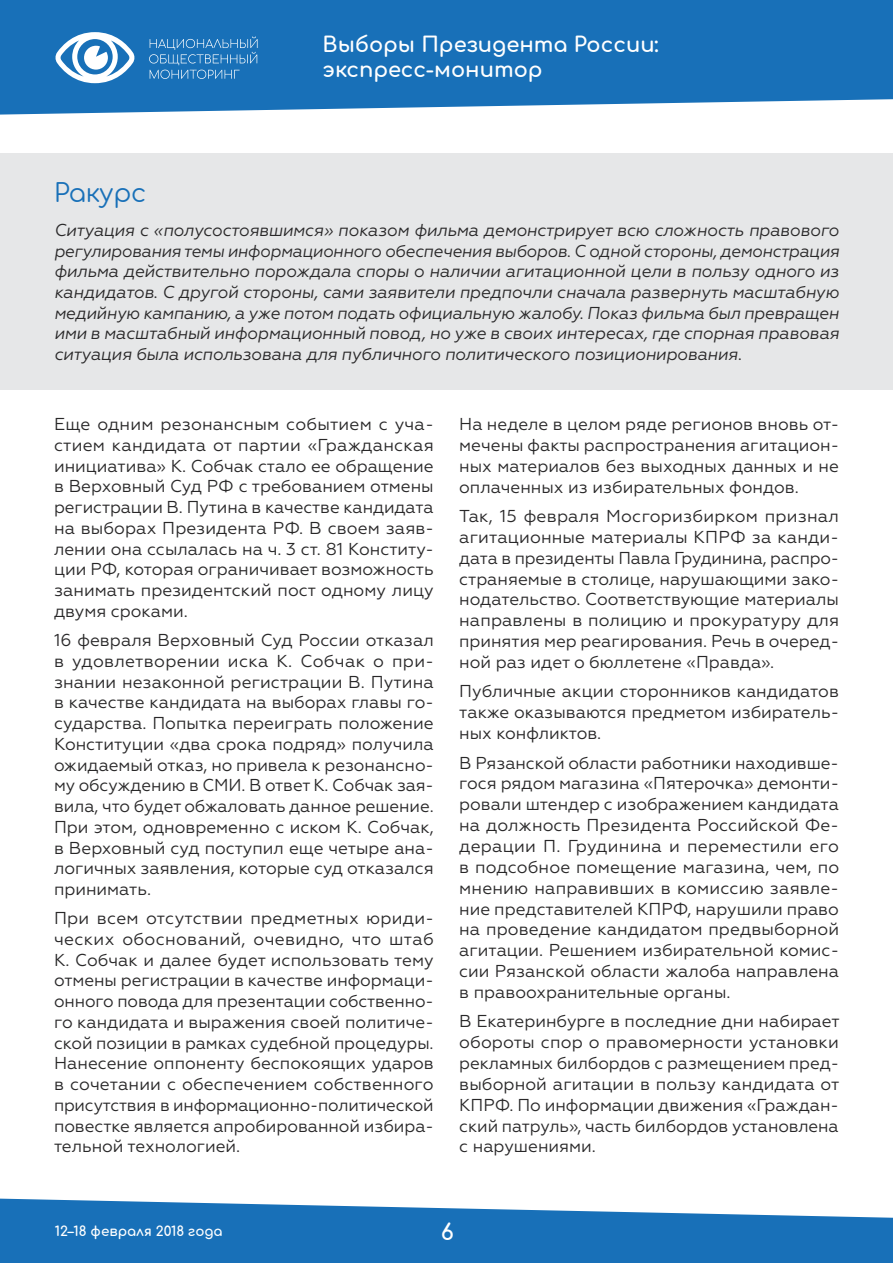
<style>
.page{position:relative;width:893px;height:1263px;background:#fff}
.page>*{position:absolute;margin:0;border:0;box-sizing:border-box;transform-origin:0 0}
.t1{font:25.5px "Comfortaa";letter-spacing:-.01em;color:#1870b8}
.t2{font:700 22.5px "Comfortaa";color:#fff}
.t3{font:700 21px/25.2px "Comfortaa";color:#fff}
.t4{font:17.25px/20.7px "Geometria";color:#292829;text-align:justify}
.t5{font:italic 17.25px/20.7px "Geometria";letter-spacing:-.01em;color:#292829;text-align:justify}
.t6{font:700 13.5px "Comfortaa";color:#fff}
</style>
<div class="page">
<svg style="left:0;top:0;width:893px;height:115px;background:#297bbd"></svg>
<svg style="left:149px;top:36px;width:109px;height:43px;background:#3481c0"></svg>
<svg style="left:55px;top:32px;width:80px;height:51px"></svg>
<div style="left:0;top:153px;width:893px;height:236px;background:#e6e7e8"></div>
<svg style="left:0;top:1198px;width:893px;height:65px;background:#3c86c3"></svg>
<p class="t3" style="left:323px;top:30px;width:338px">Выборы Президента России: экспресс-монитор</p>
<h1 class="t1" style="left:54px;top:170px;width:94px">Ракурс</h1>
<p class="t5" style="left:54px;top:220px;width:787px">Ситуация с «полусостоявшимся» показом фильма демонстрирует всю сложность правового регулирования темы информационного обеспечения выборов. С одной стороны, демонстрация фильма действительно порождала споры о наличии агитационной цели в пользу одного из кандидатов. С другой стороны, сами заявители предпочли сначала развернуть масштабную медийную кампанию, а уже потом подать официальную жалобу. Показ фильма был превращен ими в масштабный информационный повод, но уже в своих интересах, где спорная правовая ситуация была использована для публичного политического позиционирования.</p>
<p class="t4" style="left:54px;top:414px;width:381px">Еще одним резонансным событием с уча&shy;стием кандидата от партии «Гражданская инициатива» К. Собчак стало ее обращение в Верховный Суд РФ с требованием отмены регистрации В. Путина в качестве кандидата на выборах Президента РФ. В своем заяв&shy;лении она ссылалась на ч. 3 ст. 81 Конститу&shy;ции РФ, которая ограничивает возможность занимать президентский пост одному лицу двумя сроками.</p>
<p class="t4" style="left:54px;top:630px;width:381px">16 февраля Верховный Суд России отказал в удовлетворении иска К. Собчак о при&shy;знании незаконной регистрации В. Путина в качестве кандидата на выборах главы го&shy;сударства. Попытка переиграть положение Конституции «два срока подряд» получила ожидаемый отказ, но привела к резонансно&shy;му обсуждению в СМИ. В ответ К. Собчак зая&shy;вила, что будет обжаловать данное решение.<br>При этом, одновременно с иском К. Собчак, в Верховный суд поступил еще четыре ана&shy;логичных заявления, которые суд отказался принимать.</p>
<p class="t4" style="left:54px;top:908px;width:381px">При всем отсутствии предметных юриди&shy;ческих обоснований, очевидно, что штаб К. Собчак и далее будет использовать тему отмены регистрации в качестве информаци&shy;онного повода для презентации собственно&shy;го кандидата и выражения своей политиче&shy;ской позиции в рамках судебной процедуры.<br>Нанесение оппоненту беспокоящих ударов в сочетании с обеспечением собственного присутствия в информационно-политической повестке является апробированной избира&shy;тельной технологией.</p>
<p class="t4" style="left:459px;top:414px;width:381px">На неделе в целом ряде регионов вновь от&shy;мечены факты распространения агитацион&shy;ных материалов без выходных данных и не оплаченных из избирательных фондов.</p>
<p class="t4" style="left:459px;top:506px;width:381px">Так, 15 февраля Мосгоризбирком признал агитационные материалы КПРФ за канди&shy;дата в президенты Павла Грудинина, распро&shy;страняемые в столице, нарушающими зако&shy;нодательство. Соответствующие материалы направлены в полицию и прокуратуру для принятия мер реагирования. Речь в очеред&shy;ной раз идет о бюллетене «Правда».</p>
<p class="t4" style="left:459px;top:681px;width:381px">Публичные акции сторонников кандидатов также оказываются предметом избиратель&shy;ных конфликтов.</p>
<p class="t4" style="left:459px;top:752px;width:381px">В Рязанской области работники находивше&shy;гося рядом магазина «Пятерочка» демонти&shy;ровали штендер с изображением кандидата на должность Президента Российской Фе&shy;дерации П. Грудинина и переместили его в подсобное помещение магазина, чем, по мнению направивших в комиссию заявле&shy;ние представителей КПРФ, нарушили право на проведение кандидатом предвыборной агитации. Решением избирательной комис&shy;сии Рязанской области жалоба направлена в правоохранительные органы.</p>
<p class="t4" style="left:459px;top:1011px;width:382px">В Екатеринбурге в последние дни набирает обороты спор о правомерности установки рекламных билбордов с размещением пред&shy;выборной агитации в пользу кандидата от КПРФ. По информации движения «Граждан&shy;ский патруль», часть билбордов установлена с нарушениями.</p>
<p class="t6" style="left:55px;top:1219px;width:169px">12–18 февраля 2018 года</p>
<h2 class="t2" style="left:441px;top:1211px;width:15px">6</h2>
</div>
